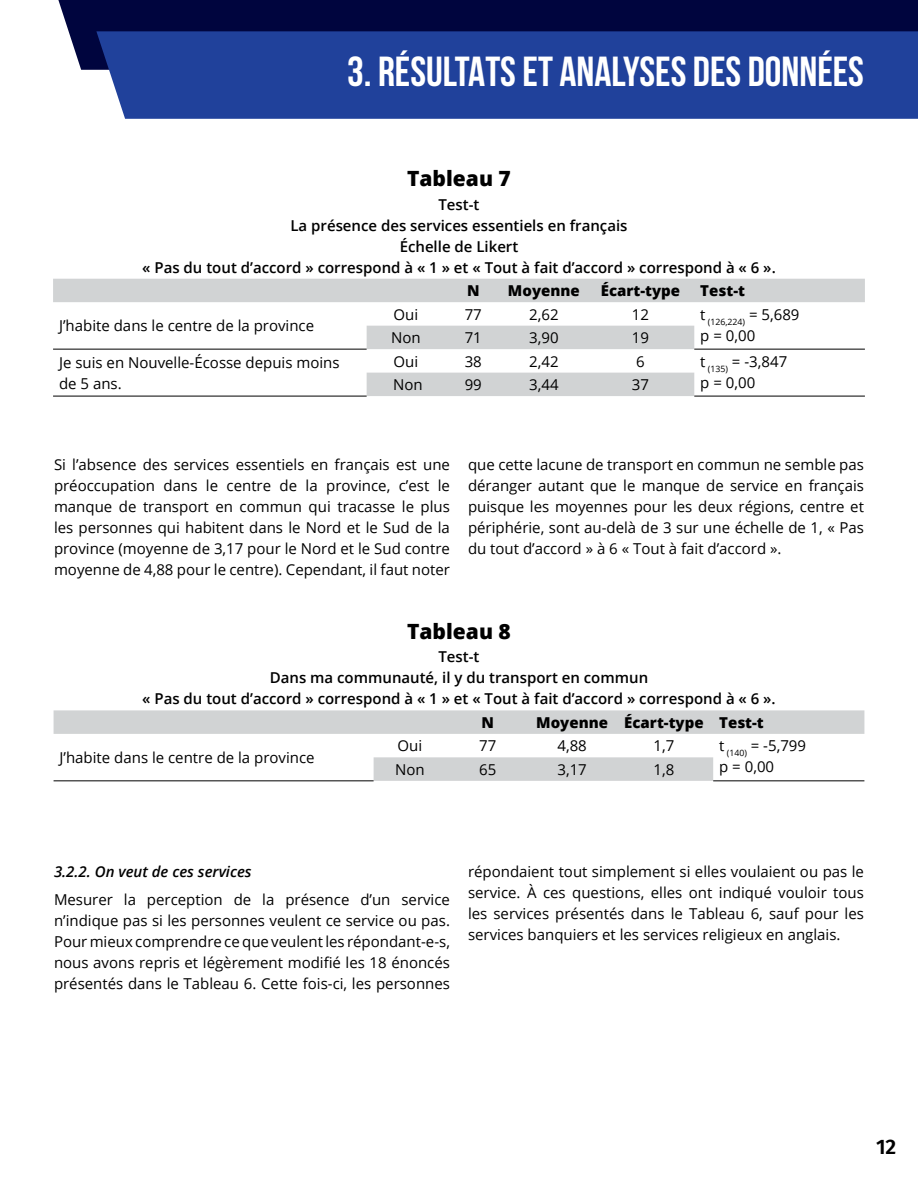
<style>
.page{position:relative;width:918px;height:1188px;background:#fff}
.page>*{position:absolute;margin:0;border:0;box-sizing:border-box;transform-origin:0 0}
.t1{font:700 42px "Bebas Neue";color:#fff}
.t2{font:800 21px "Open Sans";color:#000}
.t3{font:600 21px "Fira Sans";color:#000}
.t4{font:15px/21px "Open Sans";color:#000;text-align:justify}
.t5{font:600 15px/21px "Open Sans";color:#000;text-align:center}
.t6{font:800 15px "Open Sans";color:#000}
.t7{font:italic 600 15px "Open Sans";color:#000}
.t8{font:8.7px "Open Sans";color:#000}
</style>
<div class="page">
<div style="left:58px;top:0;width:860px;height:70px;background:#00053e"></div>
<div style="left:96px;top:31px;width:822px;height:88px;background:#20419b"></div>
<svg style="left:53px;top:279px;width:812px;height:117px"></svg>
<hr style="left:53px;top:349px;width:314px;height:1px;background:#000">
<hr style="left:53px;top:396px;width:314px;height:1px;background:#000">
<hr style="left:694px;top:349px;width:171px;height:1px;background:#000">
<hr style="left:694px;top:396px;width:171px;height:1px;background:#000">
<svg style="left:54px;top:710px;width:810px;height:71px"></svg>
<hr style="left:54px;top:781px;width:320px;height:1px;background:#000">
<hr style="left:713px;top:781px;width:151px;height:1px;background:#000">
<h1 class="t1" style="left:347px;top:48px;width:518px">3. RÉSULTATS ET ANALYSES DES DONNÉES</h1>
<h2 class="t2" style="left:407px;top:163px;width:105px">Tableau 7</h2>
<p class="t5" style="left:142px;top:193px;width:635px">Test-t<br>La présence des services essentiels en français<br>Échelle de Likert<br>« Pas du tout d’accord » correspond à « 1 » et « Tout à fait d’accord » correspond à « 6 ».</p>
<p class="t6" style="left:467px;top:279px;width:14px">N</p>
<p class="t6" style="left:508px;top:279px;width:73px">Moyenne</p>
<p class="t6" style="left:601px;top:279px;width:81px">Écart-type</p>
<p class="t6" style="left:700px;top:279px;width:46px">Test-t</p>
<p class="t4" style="left:59px;top:315px;width:257px">J’habite dans le centre de la province</p>
<p class="t4" style="left:394px;top:303px;width:26px">Oui</p>
<p class="t4" style="left:465px;top:303px;width:19px">77</p>
<p class="t4" style="left:529px;top:303px;width:31px">2,62</p>
<p class="t4" style="left:632px;top:303px;width:19px">12</p>
<p class="t8" style="left:700px;top:316px;width:101px"><sup>t</sup> (126,224) <sup>=</sup> <sup>5,689</sup></p>
<p class="t4" style="left:391px;top:327px;width:31px">Non</p>
<p class="t4" style="left:465px;top:327px;width:19px">71</p>
<p class="t4" style="left:529px;top:327px;width:31px">3,90</p>
<p class="t4" style="left:632px;top:327px;width:19px">19</p>
<p class="t4" style="left:700px;top:324px;width:56px">p = 0,00</p>
<p class="t4" style="left:59px;top:352px;width:282px">Je suis en Nouvelle-Écosse depuis moins de 5 ans.</p>
<p class="t4" style="left:394px;top:350px;width:26px">Oui</p>
<p class="t4" style="left:465px;top:350px;width:19px">38</p>
<p class="t4" style="left:529px;top:350px;width:31px">2,42</p>
<p class="t4" style="left:636px;top:350px;width:10px">6</p>
<p class="t4" style="left:700px;top:350px;width:88px">t <sub>(135)</sub> = -3,847</p>
<p class="t4" style="left:393px;top:374px;width:31px">Non</p>
<p class="t4" style="left:465px;top:374px;width:19px">99</p>
<p class="t4" style="left:529px;top:374px;width:31px">3,44</p>
<p class="t4" style="left:632px;top:374px;width:19px">37</p>
<p class="t4" style="left:700px;top:371px;width:56px">p = 0,00</p>
<p class="t4" style="left:54px;top:453px;width:398px">Si l’absence des services essentiels en français est une préoccupation dans le centre de la province, c’est le manque de transport en commun qui tracasse le plus les personnes qui habitent dans le Nord et le Sud de la province (moyenne de 3,17 pour le Nord et le Sud contre moyenne de 4,88 pour le centre). Cependant, il faut noter</p>
<p class="t4" style="left:468px;top:453px;width:398px">que cette lacune de transport en commun ne semble pas déranger autant que le manque de service en français puisque les moyennes pour les deux régions, centre et périphérie, sont au-delà de 3 sur une échelle de 1, « Pas du tout d’accord » à 6 « Tout à fait d’accord ».</p>
<h2 class="t2" style="left:407px;top:615px;width:105px">Tableau 8</h2>
<p class="t5" style="left:142px;top:646px;width:635px">Test-t<br>Dans ma communauté, il y du transport en commun<br>« Pas du tout d’accord » correspond à « 1 » et « Tout à fait d’accord » correspond à « 6 ».</p>
<p class="t6" style="left:482px;top:711px;width:14px">N</p>
<p class="t6" style="left:536px;top:711px;width:229px">Moyenne Écart-type Test-t</p>
<p class="t4" style="left:60px;top:747px;width:257px">J’habite dans le centre de la province</p>
<p class="t4" style="left:398px;top:735px;width:26px">Oui</p>
<p class="t4" style="left:479px;top:735px;width:19px">77</p>
<p class="t4" style="left:557px;top:735px;width:31px">4,88</p>
<p class="t4" style="left:654px;top:735px;width:22px">1,7</p>
<p class="t4" style="left:719px;top:735px;width:88px">t <sub>(140)</sub> = -5,799</p>
<p class="t4" style="left:395px;top:759px;width:31px">Non</p>
<p class="t4" style="left:479px;top:759px;width:19px">65</p>
<p class="t4" style="left:557px;top:759px;width:31px">3,17</p>
<p class="t4" style="left:654px;top:759px;width:22px">1,8</p>
<p class="t4" style="left:719px;top:756px;width:56px">p = 0,00</p>
<p class="t7" style="left:54px;top:862px;width:199px">3.2.2. On veut de ces services</p>
<p class="t4" style="left:54px;top:889px;width:398px">Mesurer la perception de la présence d’un service n’indique pas si les personnes veulent ce service ou pas.<br>Pour mieux comprendre ce que veulent les répondant-e-s, nous avons repris et légèrement modifié les 18 énoncés présentés dans le Tableau 6. Cette fois-ci, les personnes</p>
<p class="t4" style="left:468px;top:861px;width:398px">répondaient tout simplement si elles voulaient ou pas le service. À ces questions, elles ont indiqué vouloir tous les services présentés dans le Tableau 6, sauf pour les services banquiers et les services religieux en anglais.</p>
<h2 class="t3" style="left:876px;top:1129px;width:22px">12</h2>
</div>
